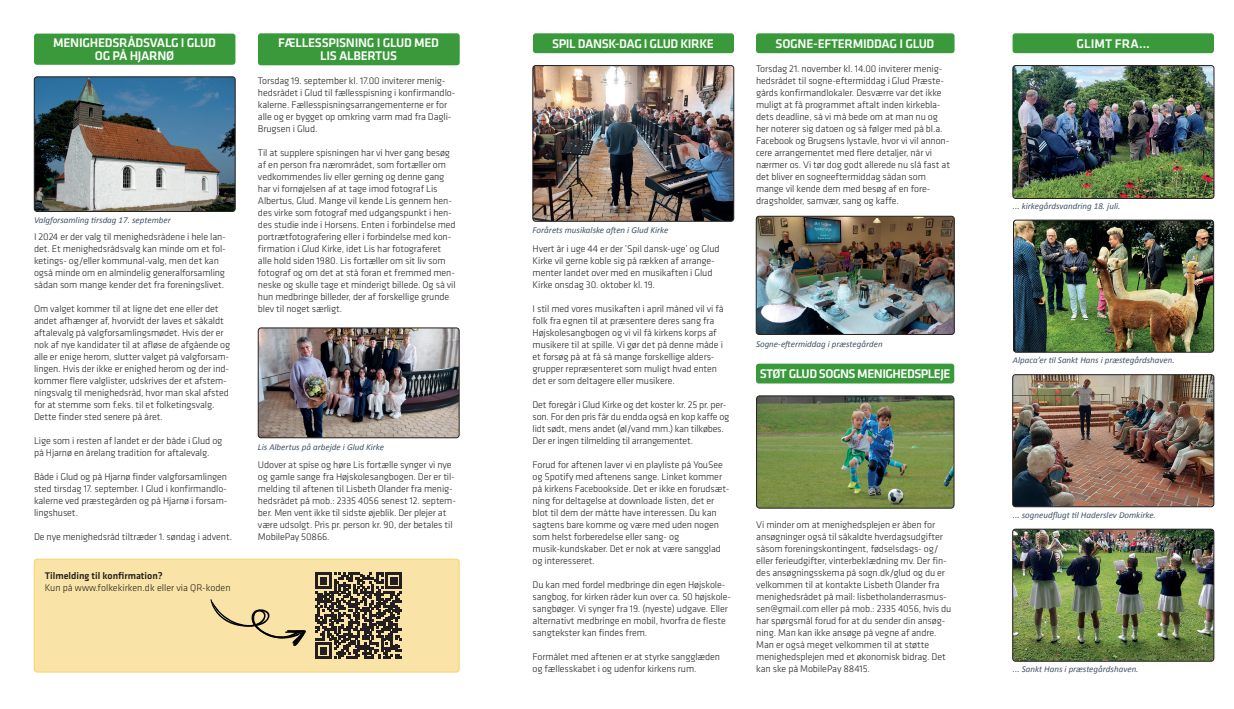
<style>
.page{position:relative;width:1234px;height:709px;background:#fff}
.page>*{position:absolute;margin:0;border:0;box-sizing:border-box;transform-origin:0 0}
.t1{font:500 13px/13px "Klavika";letter-spacing:-.02em;color:#fff;text-align:center}
.t2{font:500 13px "Klavika";letter-spacing:-.04em;color:#fff}
.t3{font:500 13px "Klavika";color:#fff}
.t4{font:300 10px/12px "Klavika";letter-spacing:-.01em;color:#231f20}
.t5{font:500 10px "Klavika";color:#231f20}
.t6{font:italic 9px "Calibri";color:#405469}
</style>
<div class="page">
<img style="left:258px;top:328px;width:201px;height:110px">
<div style="left:258px;top:328px;width:201px;height:110px;border:1px solid #231f20;border-radius:3px"></div>
<img style="left:532px;top:67px;width:201px;height:154px">
<div style="left:532px;top:65px;width:201px;height:156px;border:1px solid #231f20;border-radius:3px"></div>
<img style="left:757px;top:216px;width:197px;height:117px">
<div style="left:755px;top:216px;width:199px;height:119px;border:1px solid #231f20;border-radius:3px"></div>
<img style="left:34px;top:77px;width:201px;height:133px">
<div style="left:34px;top:77px;width:201px;height:135px;border:1px solid #231f20;border-radius:3px"></div>
<div style="left:1012px;top:33px;width:201px;height:20px;background:#3a9a3b;border-radius:3px"></div>
<div style="left:755px;top:33px;width:199px;height:20px;background:#3a9a3b;border-radius:3px"></div>
<div style="left:533px;top:33px;width:200px;height:20px;background:#3a9a3b;border-radius:3px"></div>
<img style="left:1014px;top:67px;width:197px;height:130px">
<div style="left:1012px;top:65px;width:201px;height:134px;border:1px solid #231f20;border-radius:3px"></div>
<img style="left:1014px;top:376px;width:199px;height:131px">
<div style="left:1012px;top:374px;width:201px;height:133px;border:1px solid #231f20;border-radius:3px"></div>
<img style="left:1012px;top:529px;width:201px;height:132px">
<div style="left:1012px;top:529px;width:201px;height:132px;border:1px solid #231f20;border-radius:3px"></div>
<div style="left:34px;top:34px;width:201px;height:31px;background:#3a9a3b;border-radius:3px"></div>
<img style="left:1014px;top:220px;width:199px;height:132px">
<div style="left:1012px;top:220px;width:201px;height:132px;border:1px solid #231f20;border-radius:3px"></div>
<div style="left:258px;top:33px;width:201px;height:32px;background:#3a9a3b;border-radius:3px"></div>
<div style="left:755px;top:363px;width:199px;height:20px;background:#3a9a3b;border-radius:3px"></div>
<img style="left:756px;top:397px;width:196px;height:111px">
<div style="left:756px;top:395px;width:198px;height:113px;border:1px solid #231f20;border-radius:3px"></div>
<div style="left:34px;top:559px;width:425px;height:113px;background:#f9e3a6;border-radius:3px"></div>
<div style="left:34px;top:559px;width:425px;height:113px;border:1px solid #f6d36e;border-radius:3px"></div>
<svg style="left:315px;top:572px;width:87px;height:87px"></svg>
<svg style="left:210px;top:599px;width:96px;height:47px"></svg>
<h1 class="t1" style="left:53px;top:36px;width:164px">MENIGHEDSRÅDSVALG I GLUD<br>OG PÅ HJARNØ</h1>
<p class="t6" style="left:34px;top:214px;width:138px">Valgforsamling tirsdag 17. september</p>
<p class="t4" style="left:34px;top:231px;width:193px">I 2024 er der valg til menighedsrådene i hele lan&shy;det. Et menighedsrådsvalg kan minde om et fol&shy;ketings- og/eller kommunal-valg, men det kan også minde om en almindelig generalforsamling sådan som mange kender det fra foreningslivet.</p>
<p class="t4" style="left:34px;top:303px;width:198px">Om valget kommer til at ligne det ene eller det andet afhænger af, hvorvidt der laves et såkaldt aftalevalg på valgforsamlingsmødet. Hvis der er nok af nye kandidater til at afløse de afgående og alle er enige herom, slutter valget på valgforsam&shy;lingen. Hvis der ikke er enighed herom og der ind&shy;kommer flere valglister, udskrives der et afstem&shy;ningsvalg til menighedsråd, hvor man skal afsted for at stemme som f.eks. til et folketingsvalg.<br>Dette finder sted senere på året.</p>
<p class="t4" style="left:34px;top:435px;width:190px">Lige som i resten af landet er der både i Glud og på Hjarnø en årelang tradition for aftalevalg.</p>
<p class="t4" style="left:34px;top:471px;width:195px;text-align:justify">Både i Glud og på Hjarnø finder valgforsamlingen sted tirsdag 17. september. I Glud i konfirmandlo&shy;kalerne ved præstegården og på Hjarnø i forsam&shy;lingshuset.</p>
<p class="t4" style="left:34px;top:531px;width:200px">De nye menighedsråd tiltræder 1. søndag i advent.</p>
<p class="t5" style="left:45px;top:570px;width:119px">Tilmelding til konfirmation?</p>
<p class="t4" style="left:45px;top:582px;width:187px">Kun på www.folkekirken.dk eller via QR-koden</p>
<h1 class="t1" style="left:278px;top:37px;width:162px">FÆLLESSPISNING I GLUD MED<br>LIS ALBERTUS</h1>
<p class="t4" style="left:258px;top:75px;width:199px">Torsdag 19. september kl. 17.00 inviterer menig&shy;hedsrådet i Glud til fællesspisning i konfirmandlo&shy;kalerne. Fællesspisningsarrangementerne er for alle og er bygget op omkring varm mad fra Dagli-Brugsen i Glud.</p>
<p class="t4" style="left:258px;top:147px;width:199px">Til at supplere spisningen har vi hver gang besøg af en person fra nærområdet, som fortæller om vedkommendes liv eller gerning og denne gang har vi fornøjelsen af at tage imod fotograf Lis Albertus, Glud. Mange vil kende Lis gennem hen&shy;des virke som fotograf med udgangspunkt i hen&shy;des studie inde i Horsens. Enten i forbindelse med portrætfotografering eller i forbindelse med kon&shy;firmation i Glud Kirke, idet Lis har fotograferet alle hold siden 1980. Lis fortæller om sit liv som fotograf og om det at stå foran et fremmed men&shy;neske og skulle tage et minderigt billede. Og så vil hun medbringe billeder, der af forskellige grunde blev til noget særligt.</p>
<p class="t6" style="left:258px;top:440px;width:127px">Lis Albertus på arbejde i Glud Kirke</p>
<p class="t4" style="left:258px;top:459px;width:199px">Udover at spise og høre Lis fortælle synger vi nye og gamle sange fra Højskolesangbogen. Der er til&shy;melding til aftenen til Lisbeth Olander fra menig&shy;hedsrådet på mob.: 2335 4056 senest 12. septem&shy;ber. Men vent ikke til sidste øjeblik. Der plejer at være udsolgt. Pris pr. person kr. 90, der betales til MobilePay 50866.</p>
<h1 class="t1" style="left:552px;top:37px;width:163px">SPIL DANSK-DAG I GLUD KIRKE</h1>
<h1 class="t1" style="left:775px;top:37px;width:160px">SOGNE-EFTERMIDDAG I GLUD</h1>
<h1 class="t3" style="left:1076px;top:36px;width:75px">GLIMT FRA…</h1>
<p class="t6" style="left:532px;top:224px;width:137px">Forårets musikalske aften i Glud Kirke</p>
<p class="t4" style="left:532px;top:243px;width:188px">Hvert år i uge 44 er der ’Spil dansk-uge’ og Glud Kirke vil gerne koble sig på rækken af arrange&shy;menter landet over med en musikaften i Glud Kirke onsdag 30. oktober kl. 19.</p>
<p class="t4" style="left:532px;top:303px;width:193px">I stil med vores musikaften i april måned vil vi få folk fra egnen til at præsentere deres sang fra Højskolesangbogen og vi vil få kirkens korps af musikere til at spille. Vi gør det på denne måde i et forsøg på at få så mange forskellige alders&shy;grupper repræsenteret som muligt hvad enten det er som deltagere eller musikere.</p>
<p class="t4" style="left:532px;top:399px;width:198px">Det foregår i Glud Kirke og det koster kr. 25 pr. per&shy;son. For den pris får du endda også en kop kaffe og lidt sødt, mens andet (øl/vand mm.) kan tilkøbes.<br>Der er ingen tilmelding til arrangementet.</p>
<p class="t4" style="left:532px;top:459px;width:198px">Forud for aftenen laver vi en playliste på YouSee og Spotify med aftenens sange. Linket kommer på kirkens Facebookside. Det er ikke en forudsæt&shy;ning for deltagelse at downloade listen, det er blot til dem der måtte have interessen. Du kan sagtens bare komme og være med uden nogen som helst forberedelse eller sang- og musik-kundskaber. Det er nok at være sangglad og interesseret.</p>
<p class="t4" style="left:532px;top:579px;width:200px">Du kan med fordel medbringe din egen Højskole&shy;sangbog, for kirken råder kun over ca. 50 højskole&shy;sangbøger. Vi synger fra 19. (nyeste) udgave. Eller alternativt medbringe en mobil, hvorfra de fleste sangtekster kan findes frem.</p>
<p class="t4" style="left:532px;top:651px;width:189px">Formålet med aftenen er at styrke sangglæden og fællesskabet i og udenfor kirkens rum.</p>
<p class="t4" style="left:755px;top:63px;width:195px">Torsdag 21. november kl. 14.00 inviterer menig&shy;hedsrådet til sogne-eftermiddag i Glud Præste&shy;gårds konfirmandlokaler. Desværre var det ikke muligt at få programmet aftalt inden kirkebla&shy;dets deadline, så vi må bede om at man nu og her noterer sig datoen og så følger med på bl.a.<br>Facebook og Brugsens lystavle, hvor vi vil annon&shy;cere arrangementet med flere detaljer, når vi nærmer os. Vi tør dog godt allerede nu slå fast at det bliver en sogneeftermiddag sådan som mange vil kende dem med besøg af en fore&shy;dragsholder, samvær, sang og kaffe.</p>
<p class="t6" style="left:755px;top:337px;width:128px">Sogne-eftermiddag i præstegården</p>
<h1 class="t2" style="left:759px;top:366px;width:192px">STØT GLUD SOGNS MENIGHEDSPLEJE</h1>
<p class="t4" style="left:756px;top:519px;width:197px">Vi minder om at menighedsplejen er åben for ansøgninger også til såkaldte hverdagsudgifter såsom foreningskontingent, fødselsdags- og/ eller ferieudgifter, vinterbeklædning mv. Der fin&shy;des ansøgningsskema på sogn.dk/glud og du er velkommen til at kontakte Lisbeth Olander fra menighedsrådet på mail: lisbetholanderrasmus&shy;sen@gmail.com eller på mob.: 2335 4056, hvis du har spørgsmål forud for at du sender din ansøg&shy;ning. Man kan ikke ansøge på vegne af andre.<br>Man er også meget velkommen til at støtte menighedsplejen med et økonomisk bidrag. Det kan ske på MobilePay 88415.</p>
<p class="t6" style="left:1012px;top:199px;width:109px">... kirkegårdsvandring 18. juli.</p>
<p class="t6" style="left:1012px;top:354px;width:163px">Alpaca’er til Sankt Hans i præstegårdshaven.</p>
<p class="t6" style="left:1012px;top:508px;width:144px">... sogneudflugt til Haderslev Domkirke.</p>
<p class="t6" style="left:1012px;top:663px;width:127px">... Sankt Hans i præstegårdshaven.</p>
</div>
